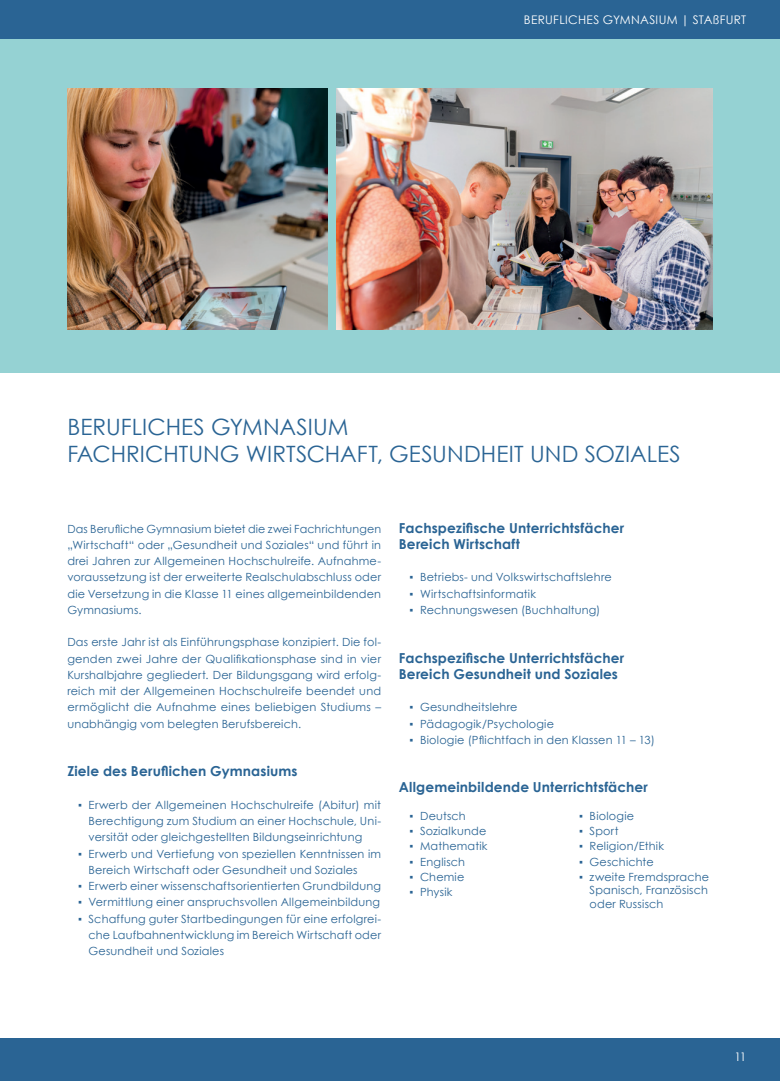
<style>
.page{position:relative;width:780px;height:1081px;background:#fff}
.page>*{position:absolute;margin:0;border:0;box-sizing:border-box;transform-origin:0 0}
.Heading_1{font:22.5px/27px "Century Gothic";color:#2a6494}
.Heading_2{font:700 13.75px/16.2px "Century Gothic";letter-spacing:.01em;color:#2a6494}
.t1{font:11.88px "Century Gothic";letter-spacing:.025em;color:#fff}
.t2{font:11.25px/16.2px "Century Gothic";letter-spacing:.015em;color:#2a6494;text-align:justify}
</style>
<div class="page">
<div style="left:0;top:39px;width:780px;height:333px;background:#95d2d3"></div>
<img style="left:337px;top:89px;width:375px;height:240px">
<img style="left:67px;top:89px;width:261px;height:241px">
<div style="left:0;top:1038px;width:780px;height:43px;background:#2a6494"></div>
<div style="left:0;top:0;width:780px;height:39px;background:#2a6494"></div>
<p class="t1" style="left:524px;top:12px;width:224px">BERUFLICHES GYMNASIUM | STAßFURT</p>
<p class="Heading_1" style="left:67px;top:413px;width:615px">BERUFLICHES GYMNASIUM<br>FACHRICHTUNG WIRTSCHAFT, GESUNDHEIT UND SOZIALES</p>
<p class="t2" style="left:67px;top:520px;width:315px">Das Berufliche Gymnasium bietet die zwei Fachrichtungen „Wirtschaft“ oder „Gesundheit und Soziales“ und führt in drei Jahren zur Allgemeinen Hochschulreife. Aufnahme&shy;voraussetzung ist der erweiterte Realschulabschluss oder die Versetzung in die Klasse 11 eines allgemeinbildenden Gymnasiums.</p>
<p class="t2" style="left:67px;top:634px;width:315px">Das erste Jahr ist als Einführungsphase konzipiert. Die fol&shy;genden zwei Jahre der Qualifikationsphase sind in vier Kurshalbjahre gegliedert. Der Bildungsgang wird erfolg&shy;reich mit der Allgemeinen Hochschulreife beendet und ermöglicht die Aufnahme eines beliebigen Studiums – unabhängig vom belegten Berufsbereich.</p>
<p class="Heading_2" style="left:67px;top:763px;width:232px">Ziele des Beruflichen Gymnasiums</p>
<p class="t2" style="left:89px;top:796px;width:294px;text-indent:-11px">▪ Erwerb der Allgemeinen Hochschulreife (Abitur) mit Berechtigung zum Studium an einer Hochschule, Uni&shy;versität oder gleichgestellten Bildungseinrichtung</p>
<p class="t2" style="left:89px;top:845px;width:294px;text-indent:-11px">▪ Erwerb und Vertiefung von speziellen Kenntnissen im<br>Bereich Wirtschaft oder Gesundheit und Soziales</p>
<p class="t2" style="left:78px;top:878px;width:304px">▪ Erwerb einer wissenschaftsorientierten Grundbildung</p>
<p class="t2" style="left:78px;top:894px;width:303px">▪ Vermittlung einer anspruchsvollen Allgemeinbildung</p>
<p class="t2" style="left:89px;top:910px;width:294px;text-indent:-11px">▪ Schaffung guter Startbedingungen für eine erfolgrei&shy;che Laufbahnentwicklung im Bereich Wirtschaft oder Gesundheit und Soziales</p>
<p class="Heading_2" style="left:399px;top:519px;width:227px">Fachspezifische Unterrichtsfächer</p>
<p class="Heading_2" style="left:399px;top:535px;width:123px">Bereich Wirtschaft</p>
<p class="t2" style="left:409px;top:569px;width:204px">▪ Betriebs- und Volkswirtschaftslehre</p>
<p class="t2" style="left:409px;top:585px;width:128px">▪ Wirtschaftsinformatik</p>
<p class="t2" style="left:409px;top:601px;width:192px">▪ Rechnungswesen (Buchhaltung)</p>
<p class="Heading_2" style="left:399px;top:649px;width:227px">Fachspezifische Unterrichtsfächer<br>Bereich Gesundheit und Soziales</p>
<p class="t2" style="left:409px;top:699px;width:110px">▪ Gesundheitslehre</p>
<p class="t2" style="left:409px;top:715px;width:146px">▪ Pädagogik/Psychologie</p>
<p class="t2" style="left:409px;top:731px;width:247px">▪ Biologie (Pflichtfach in den Klassen 11 – 13)</p>
<p class="Heading_2" style="left:399px;top:778px;width:250px">Allgemeinbildende Unterrichtsfächer</p>
<p class="t2" style="left:409px;top:807px;width:58px">▪ Deutsch</p>
<p class="t2" style="left:409px;top:823px;width:78px">▪ Sozialkunde</p>
<p class="t2" style="left:409px;top:838px;width:80px">▪ Mathematik</p>
<p class="t2" style="left:409px;top:853px;width:57px">▪ Englisch</p>
<p class="t2" style="left:409px;top:868px;width:56px">▪ Chemie</p>
<p class="t2" style="left:409px;top:884px;width:45px">▪ Physik</p>
<p class="t2" style="left:579px;top:807px;width:57px">▪ Biologie</p>
<p class="t2" style="left:579px;top:823px;width:41px">▪ Sport</p>
<p class="t2" style="left:579px;top:838px;width:87px">▪ Religion/Ethik</p>
<p class="t2" style="left:579px;top:853px;width:76px">▪ Geschichte</p>
<p class="t2" style="left:589px;top:870px;width:121px;line-height:13.5px;text-indent:-11px">▪ zweite Fremdsprache Spanisch, Französisch oder Russisch</p>
<p class="t1" style="left:734px;top:1048px;width:13px">11</p>
</div>
